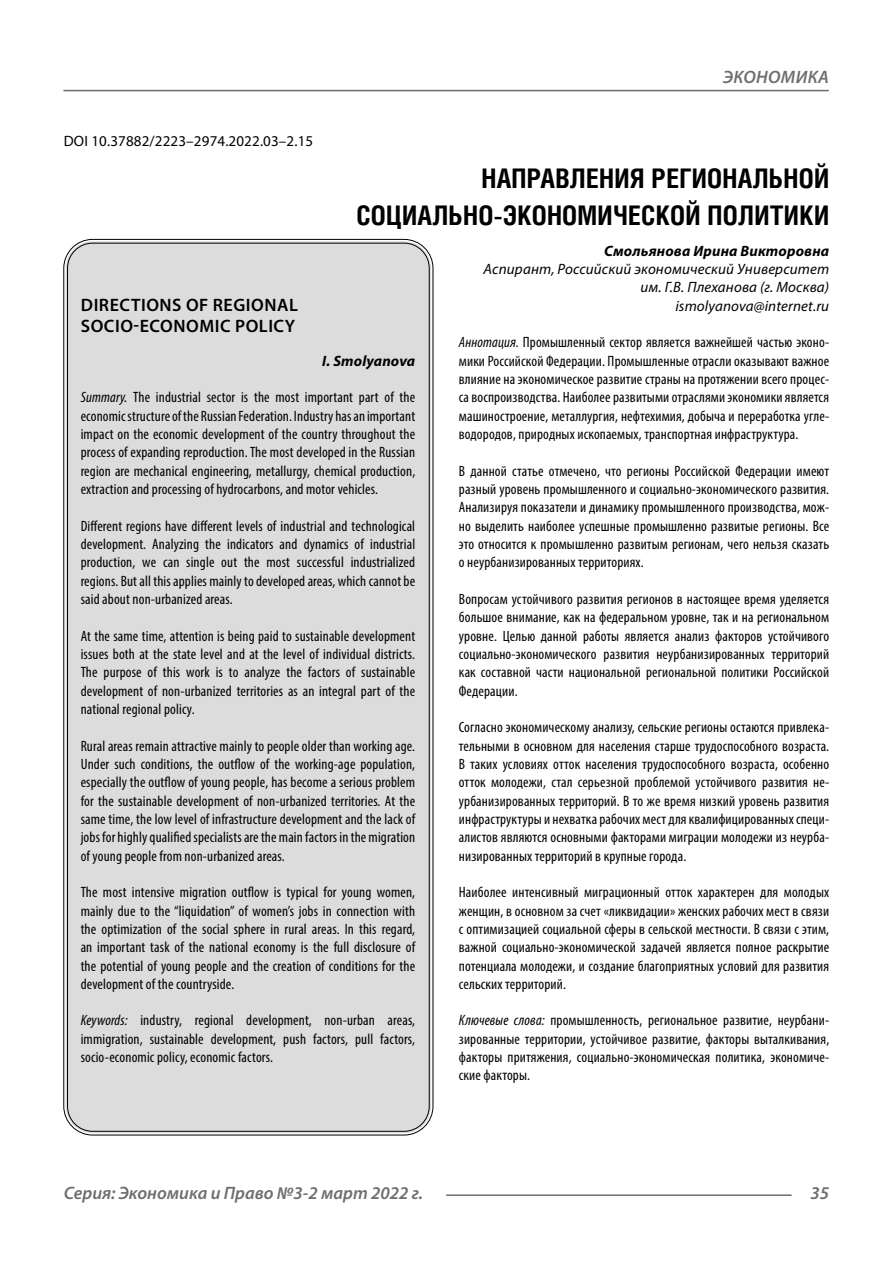
<style>
.page{position:relative;width:893px;height:1263px;background:#fff}
.page>*{position:absolute;margin:0;border:0;box-sizing:border-box;transform-origin:0 0}
.Header{font:700 27px/37.5px "Helios Cond C";letter-spacing:.01em;color:#000;text-align:right}
.t1{font:italic 600 18px "Myriad Pro";color:#6e6e6e}
.Header-eng{font:600 18px/21.6px "Myriad Pro";letter-spacing:.03em;color:#000}
.Annotation-rus{font:condensed 15px/18.3px "Myriad Pro";letter-spacing:.01em;color:#000;text-align:justify}
.Annotation-eng{font:condensed 15px/18.3px "Myriad Pro";letter-spacing:.01em;color:#000;text-align:justify}
.Author-doc{font:italic 15px/18.3px "Myriad Pro";letter-spacing:.01em;color:#000;text-align:right}
.DOI{font:15px "Myriad Pro";letter-spacing:.01em;color:#000}
.Author{font:italic 700 15px "Myriad Pro";letter-spacing:.01em;color:#000}
.Author-email{font:italic 15px "Myriad Pro";letter-spacing:.01em;color:#000}
.Author-eng{font:italic 700 15px "Myriad Pro";letter-spacing:.01em;color:#000}
.s1{font-style:italic}
</style>
<div class="page">
<div style="left:66px;top:241px;width:365px;height:892px;background:#dcdcdc;border-radius:27px"></div>
<hr style="left:63px;top:90px;width:766px;height:1px;background:#6e6e6e">
<hr style="left:446px;top:1194px;width:346px;height:2px;background:#6e6e6e">
<p class="DOI" style="left:64px;top:132px;width:251px">DOI 10.37882/2223–2974.2022.03–2.15</p>
<p class="t1" style="left:723px;top:66px;width:24px">Экономика</p>
<p class="Header" style="left:356px;top:159px;width:474px">НАПРАВЛЕНИЯ РЕГИОНАЛЬНОЙ<br>СОЦИАЛЬНО-ЭКОНОМИЧЕСКОЙ ПОЛИТИКИ</p>
<p class="Author" style="left:604px;top:241px;width:227px">Смольянова Ирина Викторовна</p>
<p class="Author-doc" style="left:484px;top:260px;width:347px">Аспирант, Российский экономический Университет им. Г.В. Плеханова (г. Москва)</p>
<p class="Author-email" style="left:675px;top:296px;width:155px">ismolyanova@internet.ru</p>
<p class="Annotation-rus" style="left:459px;top:333px;width:372px"><span class="s1">Аннотация.</span> Промышленный сектор является важнейшей частью эконо&shy;мики Российской Федерации. Промышленные отрасли оказывают важное влияние на экономическое развитие страны на протяжении всего процес&shy;са воспроизводства. Наиболее развитыми отраслями экономики является машиностроение, металлургия, нефтехимия, добыча и переработка угле&shy;водородов, природных ископаемых, транспортная инфраструктура.</p>
<p class="Annotation-rus" style="left:459px;top:461px;width:372px">В данной статье отмечено, что регионы Российской Федерации имеют разный уровень промышленного и социально-экономического развития.<br>Анализируя показатели и динамику промышленного производства, мож&shy;но выделить наиболее успешные промышленно развитые регионы. Все это относится к промышленно развитым регионам, чего нельзя сказать о неурбанизированных территориях.</p>
<p class="Annotation-rus" style="left:459px;top:590px;width:372px">Вопросам устойчивого развития регионов в настоящее время уделяется большое внимание, как на федеральном уровне, так и на региональном уровне. Целью данной работы является анализ факторов устойчивого социально-экономического развития неурбанизированных территорий как составной части национальной региональной политики Российской Федерации.</p>
<p class="Annotation-rus" style="left:459px;top:718px;width:372px">Согласно экономическому анализу, сельские регионы остаются привлека&shy;тельными в основном для населения старше трудоспособного возраста.<br>В таких условиях отток населения трудоспособного возраста, особенно отток молодежи, стал серьезной проблемой устойчивого развития не&shy;урбанизированных территорий. В то же время низкий уровень развития инфраструктуры и нехватка рабочих мест для квалифицированных специ&shy;алистов являются основными факторами миграции молодежи из неурба&shy;низированных территорий в крупные города.</p>
<p class="Annotation-rus" style="left:459px;top:883px;width:372px">Наиболее интенсивный миграционный отток характерен для молодых женщин, в основном за счет «ликвидации» женских рабочих мест в связи с оптимизацией социальной сферы в сельской местности. В связи с этим, важной социально-экономической задачей является полное раскрытие потенциала молодежи, и создание благоприятных условий для развития сельских территорий.</p>
<p class="Annotation-rus" style="left:459px;top:1011px;width:372px"><span class="s1">Ключевые слова:</span> промышленность, региональное развитие, неурбани&shy;зированные территории, устойчивое развитие, факторы выталкивания, факторы притяжения, социально-экономическая политика, экономиче&shy;ские факторы.</p>
<p class="Header-eng" style="left:81px;top:293px;width:219px">DIRECTIONS OF REGIONAL<br>SOCIO-ECONOMIC POLICY</p>
<p class="Author-eng" style="left:322px;top:351px;width:95px">I. Smolyanova</p>
<p class="Annotation-eng" style="left:81px;top:388px;width:336px"><span class="s1">Summary.</span> The industrial sector is the most important part of the economic structure of the Russian Federation. Industry has an important impact on the economic development of the country throughout the process of expanding reproduction. The most developed in the Russian region are mechanical engineering, metallurgy, chemical production, extraction and processing of hydrocarbons, and motor vehicles.</p>
<p class="Annotation-eng" style="left:81px;top:516px;width:336px">Different regions have different levels of industrial and technological development. Analyzing the indicators and dynamics of industrial production, we can single out the most successful industrialized regions. But all this applies mainly to developed areas, which cannot be said about non-urbanized areas.</p>
<p class="Annotation-eng" style="left:81px;top:626px;width:336px">At the same time, attention is being paid to sustainable development issues both at the state level and at the level of individual districts.<br>The purpose of this work is to analyze the factors of sustainable development of non-urbanized territories as an integral part of the national regional policy.</p>
<p class="Annotation-eng" style="left:81px;top:736px;width:336px">Rural areas remain attractive mainly to people older than working age.<br>Under such conditions, the outflow of the working-age population, especially the outflow of young people, has become a serious problem for the sustainable development of non-urbanized territories. At the same time, the low level of infrastructure development and the lack of jobs for highly qualified specialists are the main factors in the migration of young people from non-urbanized areas.</p>
<p class="Annotation-eng" style="left:81px;top:883px;width:336px">The most intensive migration outflow is typical for young women, mainly due to the “liquidation” of women’s jobs in connection with the optimization of the social sphere in rural areas. In this regard, an important task of the national economy is the full disclosure of the potential of young people and the creation of conditions for the development of the countryside.</p>
<p class="Annotation-eng" style="left:81px;top:1011px;width:336px"><span class="s1">Keywords:</span> industry, regional development, non-urban areas, immigration, sustainable development, push factors, pull factors, socio-economic policy, economic factors.</p>
<p class="t1" style="left:64px;top:1182px;width:361px">Серия: Экономика и Право №3-2 март 2022 г.</p>
<p class="t1" style="left:810px;top:1182px;width:20px">35</p>
</div>
